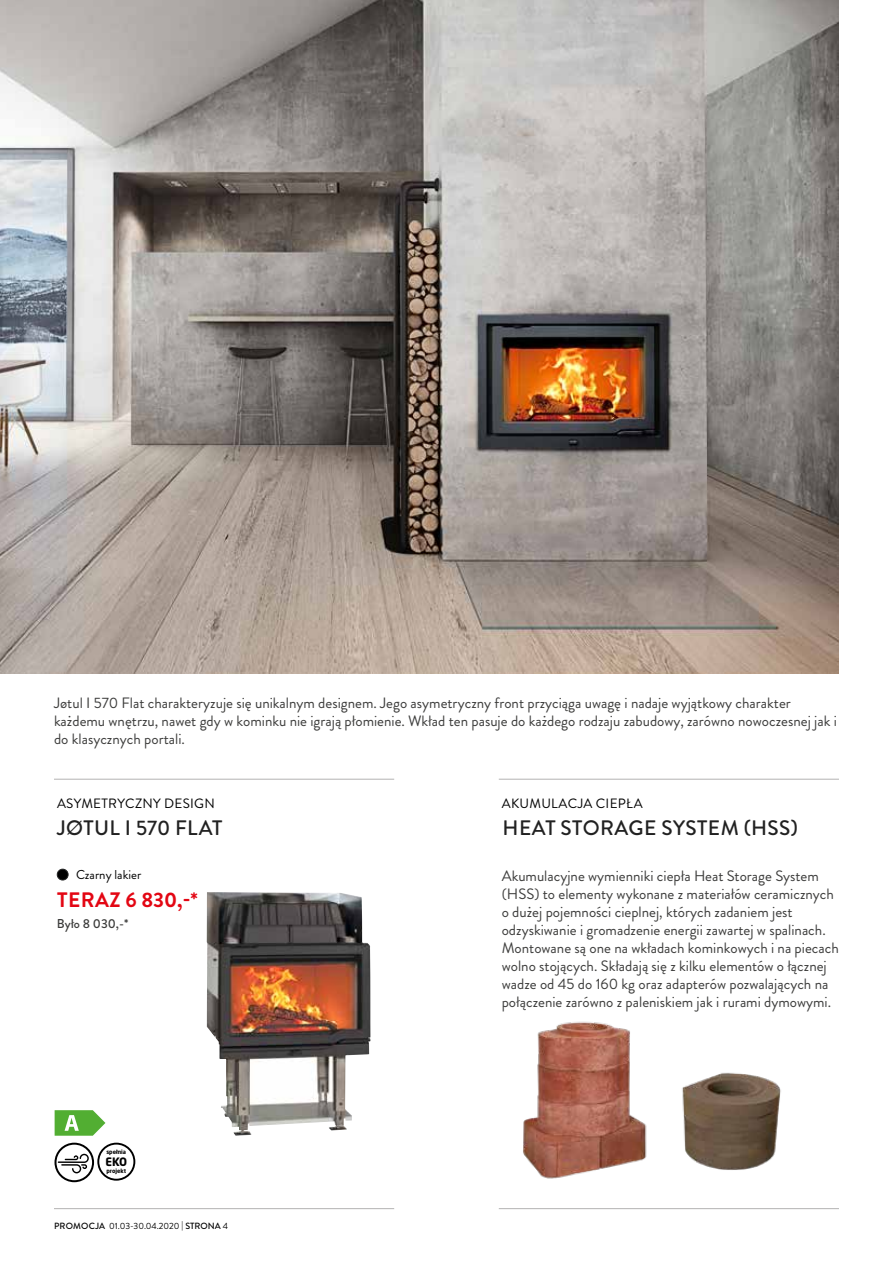
<style>
.page{position:relative;width:893px;height:1263px;background:#fff}
.page>*{position:absolute;margin:0;border:0;box-sizing:border-box;transform-origin:0 0}
.t1{font:500 20.85px "Brandon Grotesque";letter-spacing:.02em;color:#212121}
.t2{font:700 20.85px "Brandon Grotesque";letter-spacing:.02em;color:#e30613}
.t3{font:15px/18px "Brandon Grotesque";color:#3c3c3b}
.t4{font:13.5px "Brandon Grotesque";letter-spacing:.02em;color:#000}
.t5{font:12.9px "Brandon Grotesque";color:#000}
.t6{font:500 12.9px "Brandon Grotesque";color:#3c3c3b}
.t7{font:700 11.4px "Neo Sans W1 G";color:#000}
.t8{font:9px "Brandon Grotesque";color:#000}
.t9{font:700 5.7px "Neo Sans W1 G";color:#000}
.s1{font-weight:500}
</style>
<div class="page">
<img style="left:0;top:0;width:839px;height:673px">
<hr style="left:54px;top:779px;width:340px;height:1px;background:#b3b2b2">
<hr style="left:499px;top:779px;width:340px;height:1px;background:#b3b2b2">
<img style="left:207px;top:892px;width:164px;height:244px">
<hr style="left:54px;top:1208px;width:340px;height:1px;background:#b3b2b2">
<hr style="left:499px;top:1208px;width:340px;height:1px;background:#b3b2b2">
<div style="left:57px;top:869px;width:11px;height:11px;background:#000;border-radius:50%"></div>
<div style="left:57px;top:869px;width:11px;height:11px;border:1px solid #212222;border-radius:50%"></div>
<svg style="left:55px;top:1110px;width:50px;height:26px"></svg>
<svg style="left:55px;top:1143px;width:80px;height:39px"></svg>
<img style="left:523px;top:1021px;width:124px;height:158px">
<img style="left:682px;top:1072px;width:99px;height:98px">
<p class="t3" style="left:54px;top:694px;width:784px">Jøtul I 570 Flat charakteryzuje się unikalnym designem. Jego asymetryczny front przyciąga uwagę i nadaje wyjątkowy charakter każdemu wnętrzu, nawet gdy w kominku nie igrają płomienie. Wkład ten pasuje do każdego rodzaju zabudowy, zarówno nowoczesnej jak i do klasycznych portali.</p>
<p class="t4" style="left:57px;top:794px;width:159px">ASYMETRYCZNY DESIGN</p>
<p class="t4" style="left:502px;top:794px;width:142px">AKUMULACJA CIEPŁA</p>
<h1 class="t1" style="left:57px;top:814px;width:167px">JØTUL I 570 FLAT</h1>
<h1 class="t1" style="left:503px;top:814px;width:297px">HEAT STORAGE SYSTEM (HSS)</h1>
<p class="t5" style="left:76px;top:866px;width:67px">Czarny lakier</p>
<h1 class="t2" style="left:57px;top:885px;width:142px">TERAZ 6 830,-*</h1>
<p class="t6" style="left:57px;top:914px;width:73px">Było 8 030,-*</p>
<p class="t9" style="left:106px;top:1148px;width:21px">spełnia</p>
<p class="t9" style="left:106px;top:1167px;width:21px">projekt</p>
<p class="t7" style="left:105px;top:1154px;width:23px">EKO</p>
<p class="t8" style="left:54px;top:1219px;width:175px"><span class="s1">PROMOCJA</span> 01.03-30.04.2020 | <span class="s1">STRONA</span> 4</p>
<p class="t3" style="left:502px;top:867px;width:339px">Akumulacyjne wymienniki ciepła Heat Storage System (HSS) to elementy wykonane z materiałów ceramicznych o dużej pojemności cieplnej, których zadaniem jest odzyskiwanie i gromadzenie energii zawartej w spalinach.<br>Montowane są one na wkładach kominkowych i na piecach wolno stojących. Składają się z kilku elementów o łącznej wadze od 45 do 160 kg oraz adapterów pozwalających na połączenie zarówno z paleniskiem jak i rurami dymowymi.</p>
</div>
